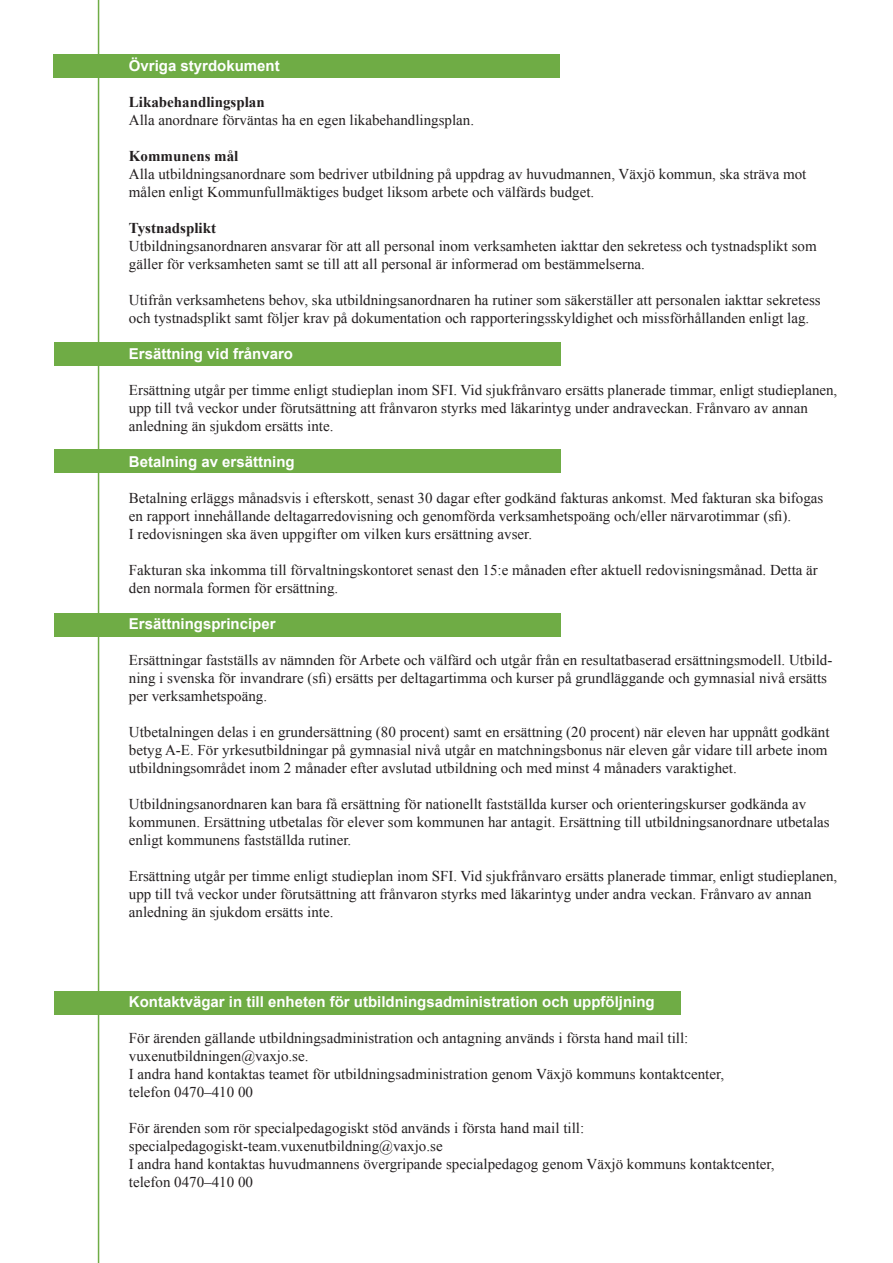
<style>
.page{position:relative;width:893px;height:1263px;background:#fff}
.page>*{position:absolute;margin:0;border:0;box-sizing:border-box;transform-origin:0 0}
.t1{font:15px/18px "Times New Roman";color:#231f20}
.t2{font:700 15px "Arial";color:#fff}
.t3{font:700 15px "Times New Roman";color:#231f20}
</style>
<div class="page">
<div style="left:54px;top:450px;width:506px;height:23px;background:#6fac45"></div>
<div style="left:54px;top:54px;width:506px;height:24px;background:#6fac45"></div>
<div style="left:54px;top:342px;width:506px;height:24px;background:#6fac45"></div>
<div style="left:54px;top:613px;width:506px;height:23px;background:#6fac45"></div>
<div style="left:54px;top:991px;width:626px;height:24px;background:#6fac45"></div>
<hr style="left:98px;top:0;width:1px;height:1263px;background:#6fac45">
<p class="t2" style="left:129px;top:56px;width:152px">Övriga styrdokument</p>
<p class="t3" style="left:129px;top:92px;width:137px">Likabehandlingsplan</p>
<p class="t1" style="left:129px;top:111px;width:347px">Alla anordnare förväntas ha en egen likabehandlingsplan.</p>
<p class="t3" style="left:129px;top:146px;width:111px">Kommunens mål</p>
<p class="t1" style="left:129px;top:165px;width:679px">Alla utbildningsanordnare som bedriver utbildning på uppdrag av huvudmannen, Växjö kommun, ska sträva mot målen enligt Kommunfullmäktiges budget liksom arbete och välfärds budget.</p>
<p class="t3" style="left:129px;top:218px;width:89px">Tystnadsplikt</p>
<p class="t1" style="left:129px;top:237px;width:689px">Utbildningsanordnaren ansvarar för att all personal inom verksamheten iakttar den sekretess och tystnadsplikt som gäller för verksamheten samt se till att all personal är informerad om bestämmelserna.</p>
<p class="t1" style="left:129px;top:291px;width:693px">Utifrån verksamhetens behov, ska utbildningsanordnaren ha rutiner som säkerställer att personalen iakttar sekretess och tystnadsplikt samt följer krav på dokumentation och rapporteringsskyldighet och missförhållanden enligt lag.</p>
<p class="t2" style="left:129px;top:344px;width:166px">Ersättning vid frånvaro</p>
<p class="t1" style="left:129px;top:381px;width:710px">Ersättning utgår per timme enligt studieplan inom SFI. Vid sjukfrånvaro ersätts planerade timmar, enligt studieplanen, upp till två veckor under förutsättning att frånvaron styrks med läkarintyg under andraveckan. Frånvaro av annan anledning än sjukdom ersätts inte.</p>
<p class="t2" style="left:129px;top:452px;width:167px">Betalning av ersättning</p>
<p class="t1" style="left:129px;top:489px;width:696px">Betalning erläggs månadsvis i efterskott, senast 30 dagar efter godkänd fakturas ankomst. Med fakturan ska bifogas en rapport innehållande deltagarredovisning och genomförda verksamhetspoäng och/eller närvarotimmar (sfi).<br>I redovisningen ska även uppgifter om vilken kurs ersättning avser.</p>
<p class="t1" style="left:129px;top:561px;width:691px">Fakturan ska inkomma till förvaltningskontoret senast den 15:e månaden efter aktuell redovisningsmånad. Detta är den normala formen för ersättning.</p>
<p class="t2" style="left:129px;top:614px;width:148px">Ersättningsprinciper</p>
<p class="t1" style="left:129px;top:651px;width:705px">Ersättningar fastställs av nämnden för Arbete och välfärd och utgår från en resultatbaserad ersättningsmodell. Utbild&shy;ning i svenska för invandrare (sfi) ersätts per deltagartimma och kurser på grundläggande och gymnasial nivå ersätts per verksamhetspoäng.</p>
<p class="t1" style="left:129px;top:723px;width:702px">Utbetalningen delas i en grundersättning (80 procent) samt en ersättning (20 procent) när eleven har uppnått godkänt betyg A-E. För yrkesutbildningar på gymnasial nivå utgår en matchningsbonus när eleven går vidare till arbete inom utbildningsområdet inom 2 månader efter avslutad utbildning och med minst 4 månaders varaktighet.</p>
<p class="t1" style="left:129px;top:795px;width:702px">Utbildningsanordnaren kan bara få ersättning för nationellt fastställda kurser och orienteringskurser godkända av kommunen. Ersättning utbetalas för elever som kommunen har antagit. Ersättning till utbildningsanordnare utbetalas enligt kommunens fastställda rutiner.</p>
<p class="t1" style="left:129px;top:867px;width:710px">Ersättning utgår per timme enligt studieplan inom SFI. Vid sjukfrånvaro ersätts planerade timmar, enligt studieplanen, upp till två veckor under förutsättning att frånvaron styrks med läkarintyg under andra veckan. Frånvaro av annan anledning än sjukdom ersätts inte.</p>
<p class="t2" style="left:129px;top:992px;width:527px">Kontaktvägar in till enheten för utbildningsadministration och uppföljning</p>
<p class="t1" style="left:129px;top:1029px;width:597px">För ärenden gällande utbildningsadministration och antagning används i första hand mail till: vuxenutbildningen@vaxjo.se.<br>I andra hand kontaktas teamet för utbildningsadministration genom Växjö kommuns kontaktcenter, telefon 0470–410 00</p>
<p class="t1" style="left:129px;top:1119px;width:647px">För ärenden som rör specialpedagogiskt stöd används i första hand mail till: specialpedagogiskt-team.vuxenutbildning@vaxjo.se<br>I andra hand kontaktas huvudmannens övergripande specialpedagog genom Växjö kommuns kontaktcenter, telefon 0470–410 00</p>
</div>
